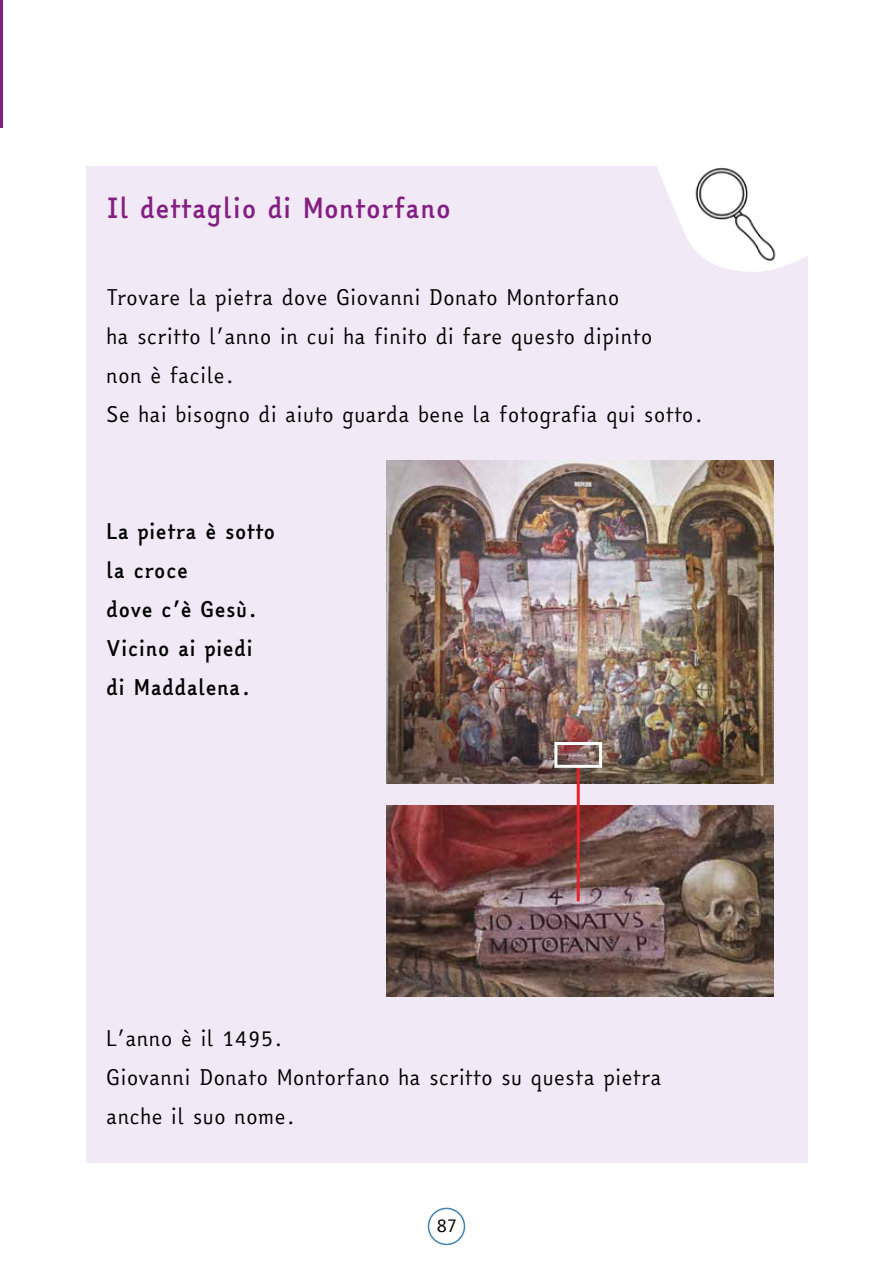
<style>
.page{position:relative;width:893px;height:1263px;background:#fff}
.page>*{position:absolute;margin:0;border:0;box-sizing:border-box;transform-origin:0 0}
.t1{font:700 27px "Easy Reading";color:#831f82}
.t2{font:21px/39px "Easy Reading";color:#000}
.t3{font:700 21px/39px "Easy Reading";color:#000}
.t4{font:18px "Easy Reading";color:#000}
</style>
<div class="page">
<div style="left:428px;top:1208px;width:37px;height:37px;border:2px solid #4183b2;border-radius:50%"></div>
<hr style="left:0;top:0;width:2px;height:128px;background:#831f82">
<div style="left:86px;top:166px;width:721px;height:996px;background:#f1e9f5"></div>
<img style="left:387px;top:461px;width:387px;height:322px">
<img style="left:387px;top:806px;width:387px;height:191px">
<hr style="left:577px;top:765px;width:3px;height:136px;background:#e52328">
<svg style="left:657px;top:166px;width:151px;height:106px"></svg>
<img style="left:687px;top:166px;width:93px;height:97px">
<div style="left:554px;top:742px;width:48px;height:26px;border:3px solid #fff"></div>
<p class="t1" style="left:106px;top:188px;width:346px">Il dettaglio di Montorfano</p>
<p class="t2" style="left:106px;top:278px;width:599px">Trovare la pietra dove Giovanni Donato Montorfano<br>ha scritto l’anno in cui ha finito di fare questo dipinto<br>non è facile.<br>Se hai bisogno di aiuto guarda bene la fotografia qui sotto.</p>
<p class="t3" style="left:106px;top:512px;width:171px">La pietra è sotto la croce<br>dove c’è Gesù.<br>Vicino ai piedi di Maddalena.</p>
<p class="t2" style="left:106px;top:1019px;width:557px">L’anno è il 1495.<br>Giovanni Donato Montorfano ha scritto su questa pietra anche il suo nome.</p>
<p class="t4" style="left:436px;top:1212px;width:22px">87</p>
</div>
